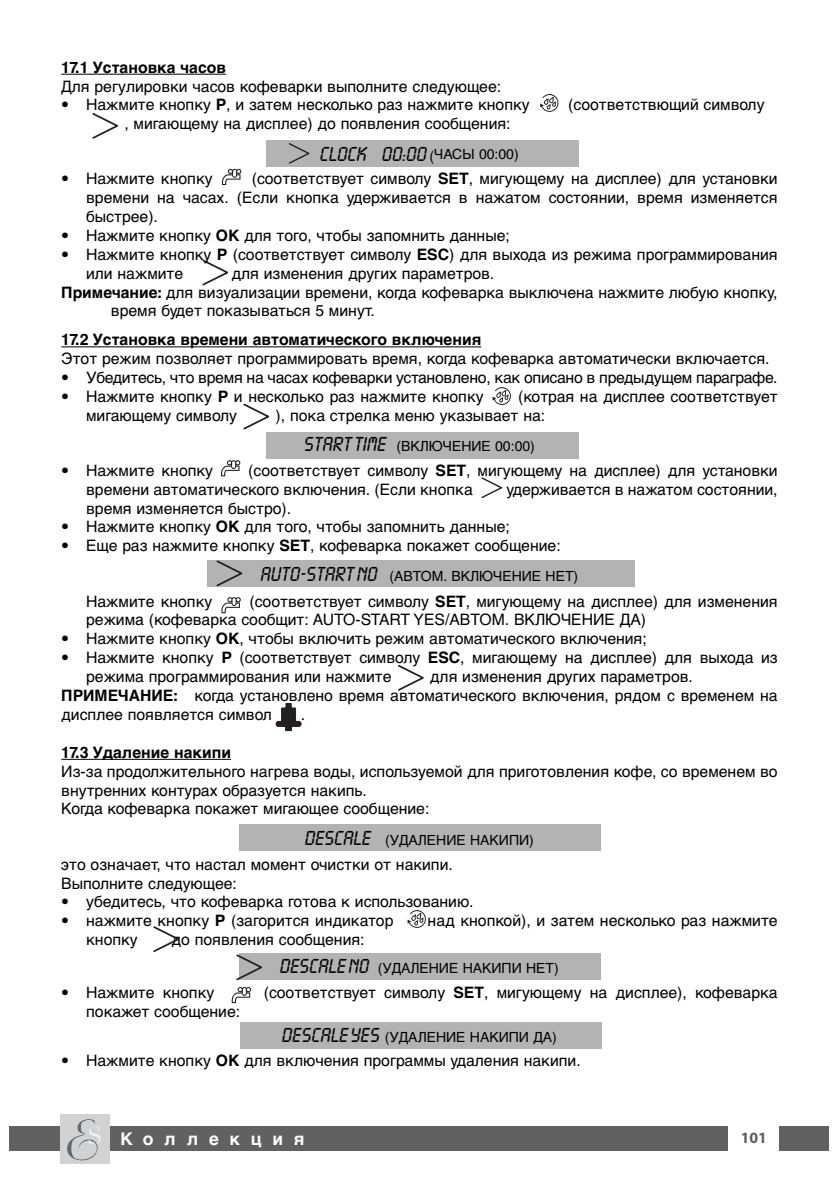
<style>
.page{position:relative;width:839px;height:1186px;background:#fff}
.page>*{position:absolute;margin:0;border:0;box-sizing:border-box;transform-origin:0 0}
.t1{font:700 17.5px "Helvetica Cyr";letter-spacing:.61em;color:#fff}
.t2{font:15.75px/18.9px "Helvetica Cyr Upright";color:#000}
.t3{font:700 15.75px "Helvetica Cyr";color:#000}
.t4{font:700 15.75px "Myriad Pro";color:#5e5e5e}
.t5{font:14px "Helvetica Cyr Upright";color:#000}
.s1{font-family:"Helvetica Cyr";font-weight:700}
.s2{font-family:"Lcd Plain";font-size:21px}
</style>
<div class="page">
<div style="left:240px;top:1022px;width:361px;height:26px;background:#b3b3b3"></div>
<div style="left:239px;top:953px;width:361px;height:27px;background:#b3b3b3"></div>
<div style="left:239px;top:824px;width:361px;height:26px;background:#b3b3b3"></div>
<div style="left:207px;top:560px;width:427px;height:26px;background:#b3b3b3"></div>
<div style="left:10px;top:1126px;width:818px;height:25px;background:#616161"></div>
<div style="left:60px;top:1114px;width:50px;height:50px;background:#d1d2d4"></div>
<svg style="left:67px;top:1119px;width:34px;height:41px"></svg>
<div style="left:728px;top:1113px;width:51px;height:51px;background:#fff"></div>
<div style="left:266px;top:140px;width:312px;height:26px;background:#b3b3b3"></div>
<div style="left:265px;top:432px;width:313px;height:26px;background:#b3b3b3"></div>
<svg style="left:92px;top:113px;width:26px;height:26px"></svg>
<svg style="left:243px;top:403px;width:27px;height:27px"></svg>
<svg style="left:540px;top:94px;width:18px;height:18px"></svg>
<svg style="left:222px;top:169px;width:19px;height:16px"></svg>
<svg style="left:288px;top:143px;width:22px;height:21px"></svg>
<svg style="left:481px;top:477px;width:22px;height:21px"></svg>
<svg style="left:202px;top:259px;width:27px;height:27px"></svg>
<hr style="left:61px;top:74px;width:165px;height:1px;background:#000">
<hr style="left:61px;top:346px;width:420px;height:1px;background:#000">
<hr style="left:61px;top:759px;width:170px;height:1px;background:#000">
<svg style="left:492px;top:387px;width:19px;height:18px"></svg>
<svg style="left:221px;top:460px;width:19px;height:16px"></svg>
<svg style="left:275px;top:703px;width:26px;height:28px"></svg>
<svg style="left:153px;top:926px;width:26px;height:26px"></svg>
<svg style="left:216px;top:560px;width:26px;height:26px"></svg>
<svg style="left:221px;top:597px;width:20px;height:16px"></svg>
<svg style="left:398px;top:665px;width:26px;height:26px"></svg>
<svg style="left:407px;top:910px;width:19px;height:18px"></svg>
<svg style="left:236px;top:954px;width:26px;height:26px"></svg>
<svg style="left:232px;top:987px;width:19px;height:16px"></svg>
<p class="t3" style="left:61px;top:61px;width:166px">17.1 Установка часов</p>
<p class="t2" style="left:61px;top:78px;width:441px">Для регулировки часов кофеварки выполните следующее:</p>
<p class="t2" style="left:61px;top:97px;width:470px">• Нажмите кнопку <span class="s1">Р</span>, и затем несколько раз нажмите кнопку</p>
<p class="t2" style="left:568px;top:97px;width:198px">(соответствющий символу</p>
<p class="t2" style="left:124px;top:116px;width:388px">, мигающему на дисплее) до появления сообщения:</p>
<p class="t5" style="left:320px;top:149px;width:200px"><span class="s2">CLOCK 00:00</span> (ЧАСЫ 00:00)</p>
<p class="t2" style="left:61px;top:171px;width:153px">• Нажмите кнопку</p>
<p class="t2" style="left:86px;top:171px;width:692px;text-align:justify;text-indent:165px">(соответствует символу <span class="s1">SET</span>, мигующему на дисплее) для установки времени на часах. (Если кнопка удерживается в нажатом состоянии, время изменяется быстрее).</p>
<p class="t2" style="left:61px;top:227px;width:450px">• Нажмите кнопку <span class="s1">OK</span> для того, чтобы запомнить данные;</p>
<p class="t2" style="left:86px;top:246px;width:692px;text-indent:-25px">• Нажмите кнопку <span class="s1">Р</span> (соответствует символу <span class="s1">ESC</span>) для выхода из режима программирования или нажмите</p>
<p class="t2" style="left:231px;top:265px;width:264px">для изменения других параметров.</p>
<p class="t2" style="left:61px;top:284px;width:717px"><span class="s1">Примечание:</span> для визуализации времени, когда кофеварка выключена нажмите любую кнопку,</p>
<p class="t2" style="left:111px;top:303px;width:265px">время будет показываться 5 минут.</p>
<p class="t3" style="left:61px;top:334px;width:421px">17.2 Установка времени автоматического включения</p>
<p class="t2" style="left:61px;top:351px;width:709px">Этот режим позволяет программировать время, когда кофеварка автоматически включается.</p>
<p class="t2" style="left:61px;top:370px;width:717px">• Убедитесь, что время на часах кофеварки установлено, как описано в предыдущем параграфе.</p>
<p class="t2" style="left:61px;top:389px;width:424px">• Нажмите кнопку <span class="s1">Р</span> и несколько раз нажмите кнопку</p>
<p class="t2" style="left:518px;top:389px;width:261px">(котрая на дисплее соответствует</p>
<p class="t2" style="left:86px;top:407px;width:152px">мигающему символу</p>
<p class="t2" style="left:275px;top:407px;width:271px">), пока стрелка меню указывает на:</p>
<p class="t5" style="left:304px;top:441px;width:232px"><span class="s2">START TIME</span> (ВКЛЮЧЕНИЕ 00:00)</p>
<p class="t2" style="left:61px;top:462px;width:153px">• Нажмите кнопку</p>
<p class="t2" style="left:86px;top:462px;width:692px;text-indent:162px">(соответствует символу <span class="s1">SET</span>, мигующему на дисплее) для установки времени автоматического включения. (Если кнопка</p>
<p class="t2" style="left:506px;top:481px;width:272px">удерживается в нажатом состоянии,</p>
<p class="t2" style="left:86px;top:500px;width:206px">время изменяется быстро).</p>
<p class="t2" style="left:61px;top:519px;width:450px">• Нажмите кнопку <span class="s1">ОК</span> для того, чтобы запомнить данные;</p>
<p class="t2" style="left:61px;top:538px;width:501px">• Еще раз нажмите кнопку <span class="s1">SET</span>, кофеварка покажет сообщение:</p>
<p class="t5" style="left:261px;top:571px;width:319px"><span class="s2">AUTO-START NO</span> (АВТОМ. ВКЛЮЧЕНИЕ НЕТ)</p>
<p class="t2" style="left:86px;top:593px;width:128px">Нажмите кнопку</p>
<p class="t2" style="left:86px;top:593px;width:692px;text-indent:163px">(соответствует символу <span class="s1">SET</span>, мигующему на дисплее) для изменения режима (кофеварка сообщит: AUTO-START YES/АВТОМ. ВКЛЮЧЕНИЕ ДА)</p>
<p class="t2" style="left:61px;top:631px;width:587px">• Нажмите кнопку <span class="s1">OK</span>, чтобы включить режим автоматического включения;</p>
<p class="t2" style="left:86px;top:650px;width:692px;text-indent:-25px">• Нажмите кнопку <span class="s1">Р</span> (соответствует символу <span class="s1">ESC</span>, мигающему на дисплее) для выхода из режима программирования или нажмите</p>
<p class="t2" style="left:61px;top:669px;width:717px;text-indent:368px">для изменения других параметров.<br><span class="s1">ПРИМЕЧАНИЕ:</span> когда установлено время автоматического включения, рядом с временем на дисплее появляется символ</p>
<p class="t2" style="left:301px;top:706px;width:6px">.</p>
<p class="t3" style="left:61px;top:746px;width:171px">17.3 Удаление накипи</p>
<p class="t2" style="left:61px;top:763px;width:717px">Из-за продолжительного нагрева воды, используемой для приготовления кофе, со временем во внутренних контурах образуется накипь.<br>Когда кофеварка покажет мигающее сообщение:</p>
<p class="t5" style="left:305px;top:834px;width:230px"><span class="s2">DESCALE</span> (УДАЛЕНИЕ НАКИПИ)</p>
<p class="t2" style="left:61px;top:856px;width:393px">это означает, что настал момент очистки от накипи.<br>Выполните следующее:</p>
<p class="t2" style="left:61px;top:894px;width:414px">• убедитесь, что кофеварка готова к использованию.</p>
<p class="t2" style="left:61px;top:913px;width:333px">• нажмите кнопку <span class="s1">P</span> (загорится индикатор</p>
<p class="t2" style="left:427px;top:913px;width:351px">над кнопкой), и затем несколько раз нажмите</p>
<p class="t2" style="left:86px;top:932px;width:53px">кнопку</p>
<p class="t2" style="left:171px;top:932px;width:194px">до появления сообщения:</p>
<p class="t5" style="left:280px;top:963px;width:280px"><span class="s2">DESCALE NO</span> (УДАЛЕНИЕ НАКИПИ НЕТ)</p>
<p class="t2" style="left:61px;top:984px;width:154px">• Нажмите кнопку</p>
<p class="t2" style="left:264px;top:984px;width:515px">(соответствует символу <span class="s1">SET</span>, мигующему на дисплее), кофеварка</p>
<p class="t2" style="left:86px;top:1003px;width:155px">покажет сообщение:</p>
<p class="t5" style="left:282px;top:1031px;width:276px"><span class="s2">DESCALE YES</span> (УДАЛЕНИЕ НАКИПИ ДА)</p>
<p class="t2" style="left:61px;top:1053px;width:521px">• Нажмите кнопку <span class="s1">OK</span> для включения программы удаления накипи.</p>
<p class="t1" style="left:120px;top:1132px;width:186px">Koллeкция</p>
<p class="t4" style="left:740px;top:1128px;width:28px">101</p>
</div>
